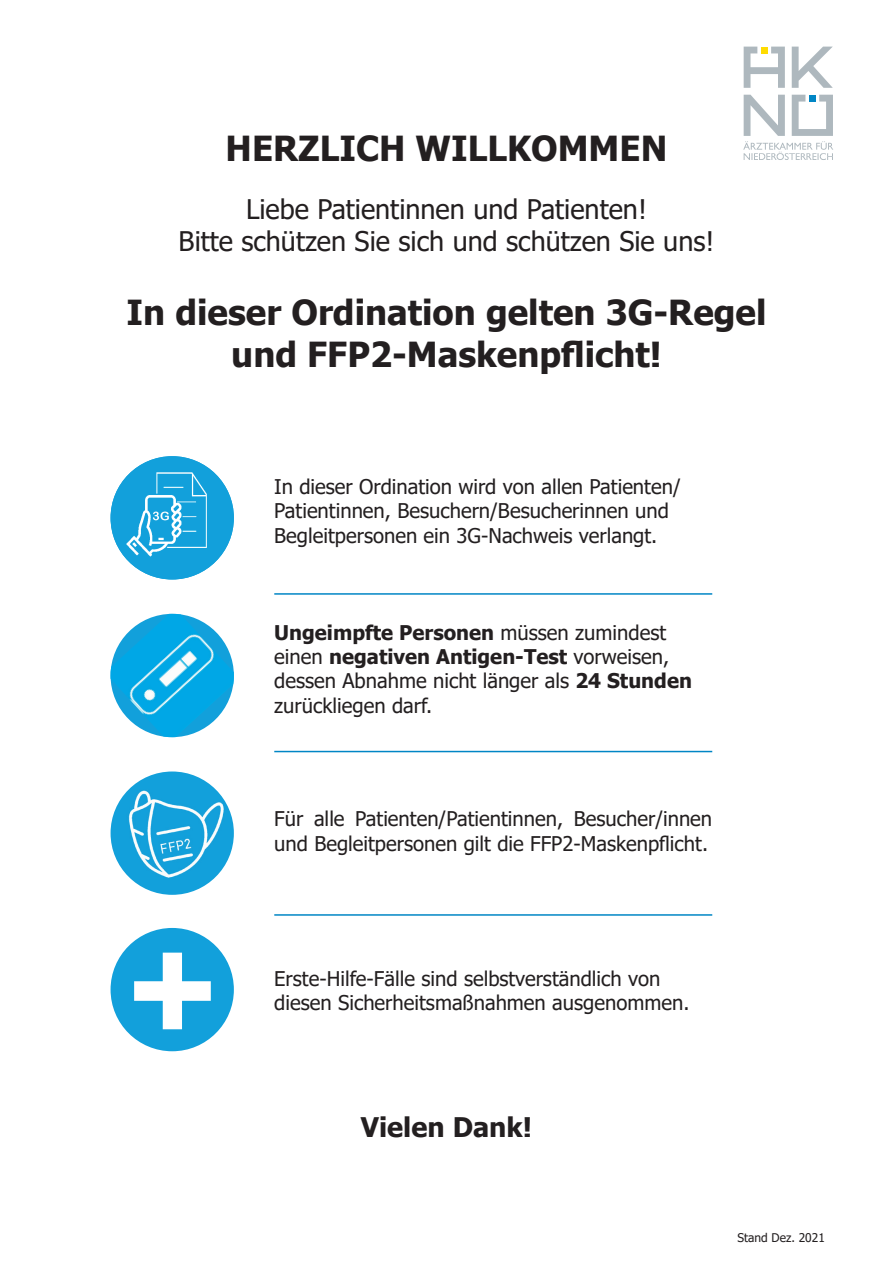
<style>
.page{position:relative;width:893px;height:1263px;background:#fff}
.page>*{position:absolute;margin:0;border:0;box-sizing:border-box;transform-origin:0 0}
.t1{font:153px "Arial Rounded MT Bold";color:#fff}
.t2{font:700 34.5px/41.4px "Tahoma";color:#231f20;text-align:center}
.t3{font:27px/32.4px "Tahoma";color:#231f20;text-align:center}
.t4{font:700 27px "Tahoma";color:#231f20}
.t5{font:20.25px/24.3px "Tahoma";color:#231f20}
.t6{font:12px "Tahoma";color:#231f20}
.s1{font-weight:700}
</style>
<div class="page">
<svg style="left:743px;top:47px;width:90px;height:113px"></svg>
<div style="left:761px;top:47px;width:7px;height:6px;background:#ffdc01"></div>
<div style="left:809px;top:95px;width:7px;height:7px;background:#0086c5"></div>
<img style="left:111px;top:456px;width:123px;height:123px;border-radius:62px">
<img style="left:111px;top:771px;width:123px;height:124px;border-radius:62px">
<img style="left:111px;top:614px;width:123px;height:123px">
<hr style="left:274px;top:593px;width:438px;height:2px;background:#0086c5">
<hr style="left:274px;top:751px;width:438px;height:1px;background:#0086c5">
<hr style="left:274px;top:914px;width:438px;height:2px;background:#0086c5">
<div style="left:111px;top:928px;width:123px;height:123px;background:#12a0db;border-radius:50%"></div>
<h2 class="t2" style="left:226px;top:130px;width:443px">HERZLICH WILLKOMMEN</h2>
<h3 class="t3" style="left:179px;top:194px;width:537px">Liebe Patientinnen und Patienten!<br>Bitte schützen Sie sich und schützen Sie uns!</h3>
<h2 class="t2" style="left:127px;top:293px;width:641px">In dieser Ordination gelten 3G-Regel und FFP2-Maskenpflicht!</h2>
<p class="t5" style="left:274px;top:475px;width:408px">In dieser Ordination wird von allen Patienten/<br>Patientinnen, Besuchern/Besucherinnen und<br>Begleitpersonen ein 3G-Nachweis verlangt.</p>
<p class="t5" style="left:274px;top:621px;width:419px"><span class="s1">Ungeimpfte Personen</span> müssen zumindest einen <span class="s1">negativen Antigen-Test</span> vorweisen, dessen Abnahme nicht länger als <span class="s1">24 Stunden </span>zurückliegen darf.</p>
<h1 class="t1" style="left:128px;top:900px;width:91px">+</h1>
<p class="t5" style="left:274px;top:808px;width:439px">Für alle Patienten/Patientinnen, Besucher/innen und Begleitpersonen gilt die FFP2-Maskenpflicht.</p>
<p class="t5" style="left:274px;top:967px;width:417px">Erste-Hilfe-Fälle sind selbstverständlich von diesen Sicherheitsmaßnahmen ausgenommen.</p>
<h3 class="t4" style="left:361px;top:1109px;width:173px">Vielen Dank!</h3>
<p class="t6" style="left:737px;top:1229px;width:89px">Stand Dez. 2021</p>
</div>
